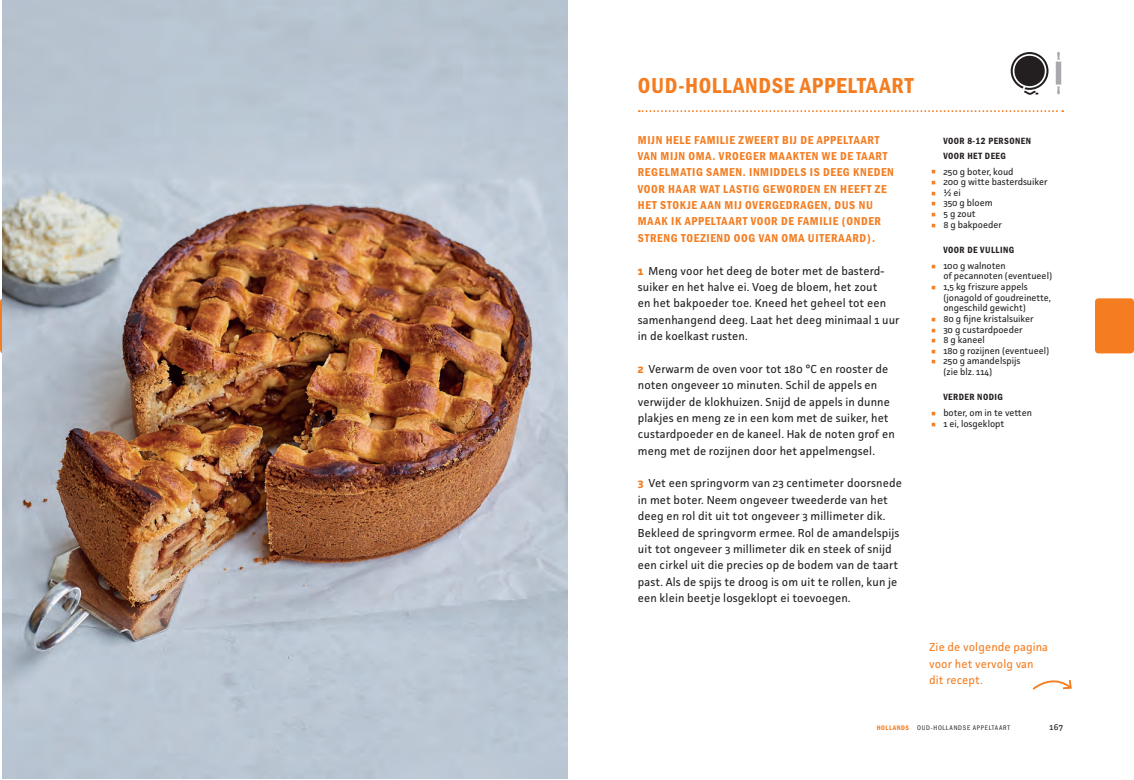
<style>
.page{position:relative;width:1134px;height:780px;background:#fff}
.page>*{position:absolute;margin:0;border:0;box-sizing:border-box;transform-origin:0 0}
.t1{font:32.62px "Franklin Gothic URW Con Boo";color:#f47d21;scale:1.15 1}
.t2{font:22.5px "Franklin Gothic URW Con Dem";letter-spacing:.025em;color:#f47d21}
.t3{font:11.88px/16.4px "Franklin Gothic URW Con Dem";letter-spacing:.05em;color:#f47d21}
.t4{font:11.5px/16.4px "Facit";letter-spacing:.01em;color:#231f20}
.t5{font:11.5px/16.4px "Facit";letter-spacing:.01em;color:#f47d21}
.t6{font:9.38px/10.6px "Facit";color:#231f20}
.t7{font:9.38px/15.2px "Franklin Gothic URW Con Dem";letter-spacing:.05em;color:#231f20}
.t8{font:9.12px "Facit";color:#231f20}
.t9{font:6.88px "Franklin Gothic URW Con Boo";color:#231f20}
.s1{font-weight:700;font-size:11.75px;color:#f47d21}
.s2{font-family:"Franklin Gothic URW Con Dem";color:#f47d21}
</style>
<div class="page">
<div style="left:1095px;top:298px;width:39px;height:55px;background:#f47d21;border-radius:4px"></div>
<div style="left:0;top:298px;width:39px;height:55px;background:#f47d21;border-radius:4px"></div>
<img style="left:2px;top:1px;width:565px;height:777px">
<svg style="left:639px;top:110px;width:424px;height:2px"></svg>
<svg style="left:1010px;top:51px;width:52px;height:44px"></svg>
<svg style="left:1032px;top:680px;width:40px;height:10px"></svg>
<h2 class="t2" style="left:638px;top:71px;width:277px">OUD-HOLLANDSE APPELTAART</h2>
<p class="t3" style="left:638px;top:131px;width:258px">MIJN HELE FAMILIE ZWEERT BIJ DE APPELTAART VAN MIJN OMA. VROEGER MAAKTEN WE DE TAART REGELMATIG SAMEN. INMIDDELS IS DEEG KNEDEN VOOR HAAR WAT LASTIG GEWORDEN EN HEEFT ZE HET STOKJE AAN MIJ OVERGEDRAGEN, DUS NU MAAK IK APPELTAART VOOR DE FAMILIE (ONDER STRENG TOEZIEND OOG VAN OMA UITERAARD).</p>
<p class="t4" style="left:638px;top:262px;width:263px"><span class="s1">1</span> Meng voor het deeg de boter met de basterd&shy;suiker en het halve ei. Voeg de bloem, het zout<br>en het bakpoeder toe. Kneed het geheel tot een samenhangend deeg. Laat het deeg minimaal 1 uur in de koelkast rusten.</p>
<p class="t4" style="left:638px;top:360px;width:258px"><span class="s1">2</span> Verwarm de oven voor tot 180 °C en rooster de noten ongeveer 10 minuten. Schil de appels en verwijder de klokhuizen. Snijd de appels in dunne plakjes en meng ze in een kom met de suiker, het custardpoeder en de kaneel. Hak de noten grof en meng met de rozijnen door het appelmengsel.</p>
<p class="t4" style="left:638px;top:475px;width:266px"><span class="s1">3</span> Vet een springvorm van 23 centimeter doorsnede in met boter. Neem ongeveer tweederde van het deeg en rol dit uit tot ongeveer 3 millimeter dik.<br>Bekleed de springvorm ermee. Rol de amandelspijs uit tot ongeveer 3 millimeter dik en steek of snijd een cirkel uit die precies op de bodem van de taart past. Als de spijs te droog is om uit te rollen, kun je een klein beetje losgeklopt ei toevoegen.</p>
<p class="t7" style="left:943px;top:132px;width:89px">VOOR 8-12 PERSONEN<br>VOOR HET DEEG</p>
<h1 class="t1" style="left:929px;top:149px;width:9px">·</h1>
<p class="t6" style="left:943px;top:166px;width:72px">250 g boter, koud</p>
<h1 class="t1" style="left:929px;top:160px;width:9px">·</h1>
<p class="t6" style="left:943px;top:176px;width:106px">200 g witte basterdsuiker</p>
<h1 class="t1" style="left:929px;top:171px;width:9px">·</h1>
<p class="t6" style="left:943px;top:187px;width:19px">½ ei</p>
<h1 class="t1" style="left:929px;top:181px;width:9px">·</h1>
<p class="t6" style="left:943px;top:198px;width:51px">350 g bloem</p>
<h1 class="t1" style="left:929px;top:192px;width:9px">·</h1>
<p class="t6" style="left:943px;top:208px;width:34px">5 g zout</p>
<h1 class="t1" style="left:929px;top:203px;width:9px">·</h1>
<p class="t6" style="left:943px;top:219px;width:60px">8 g bakpoeder</p>
<p class="t7" style="left:943px;top:242px;width:72px">VOOR DE VULLING</p>
<h1 class="t1" style="left:929px;top:244px;width:9px">·</h1>
<p class="t6" style="left:943px;top:260px;width:110px">100 g walnoten<br>of pecannoten (eventueel)</p>
<h1 class="t1" style="left:929px;top:265px;width:9px">·</h1>
<p class="t6" style="left:943px;top:281px;width:109px">1,5 kg friszure appels (jonagold of goudreinette, ongeschild gewicht)</p>
<h1 class="t1" style="left:929px;top:297px;width:9px">·</h1>
<p class="t6" style="left:943px;top:313px;width:92px">80 g fijne kristalsuiker</p>
<h1 class="t1" style="left:929px;top:307px;width:9px">·</h1>
<p class="t6" style="left:943px;top:324px;width:81px">30 g custardpoeder</p>
<h1 class="t1" style="left:929px;top:318px;width:9px">·</h1>
<p class="t6" style="left:943px;top:334px;width:43px">8 g kaneel</p>
<h1 class="t1" style="left:929px;top:329px;width:9px">·</h1>
<p class="t6" style="left:943px;top:345px;width:107px">180 g rozijnen (eventueel)</p>
<h1 class="t1" style="left:929px;top:339px;width:9px">·</h1>
<p class="t6" style="left:943px;top:356px;width:79px">250 g amandelspijs (zie blz. 114)</p>
<p class="t7" style="left:943px;top:389px;width:61px">VERDER NODIG</p>
<h1 class="t1" style="left:929px;top:391px;width:9px">·</h1>
<p class="t6" style="left:943px;top:407px;width:90px">boter, om in te vetten</p>
<h1 class="t1" style="left:929px;top:402px;width:9px">·</h1>
<p class="t6" style="left:943px;top:418px;width:63px">1 ei, losgeklopt</p>
<p class="t5" style="left:929px;top:638px;width:120px">Zie de volgende pagina voor het vervolg van dit recept.</p>
<p class="t9" style="left:877px;top:723px;width:67px"><span class="s2">HOLLANDS</span> OUD-HOLLANDSE</p>
<p class="t9" style="left:973px;top:723px;width:5px">APPELTAART</p>
<p class="t8" style="left:1049px;top:721px;width:15px">167</p>
</div>
